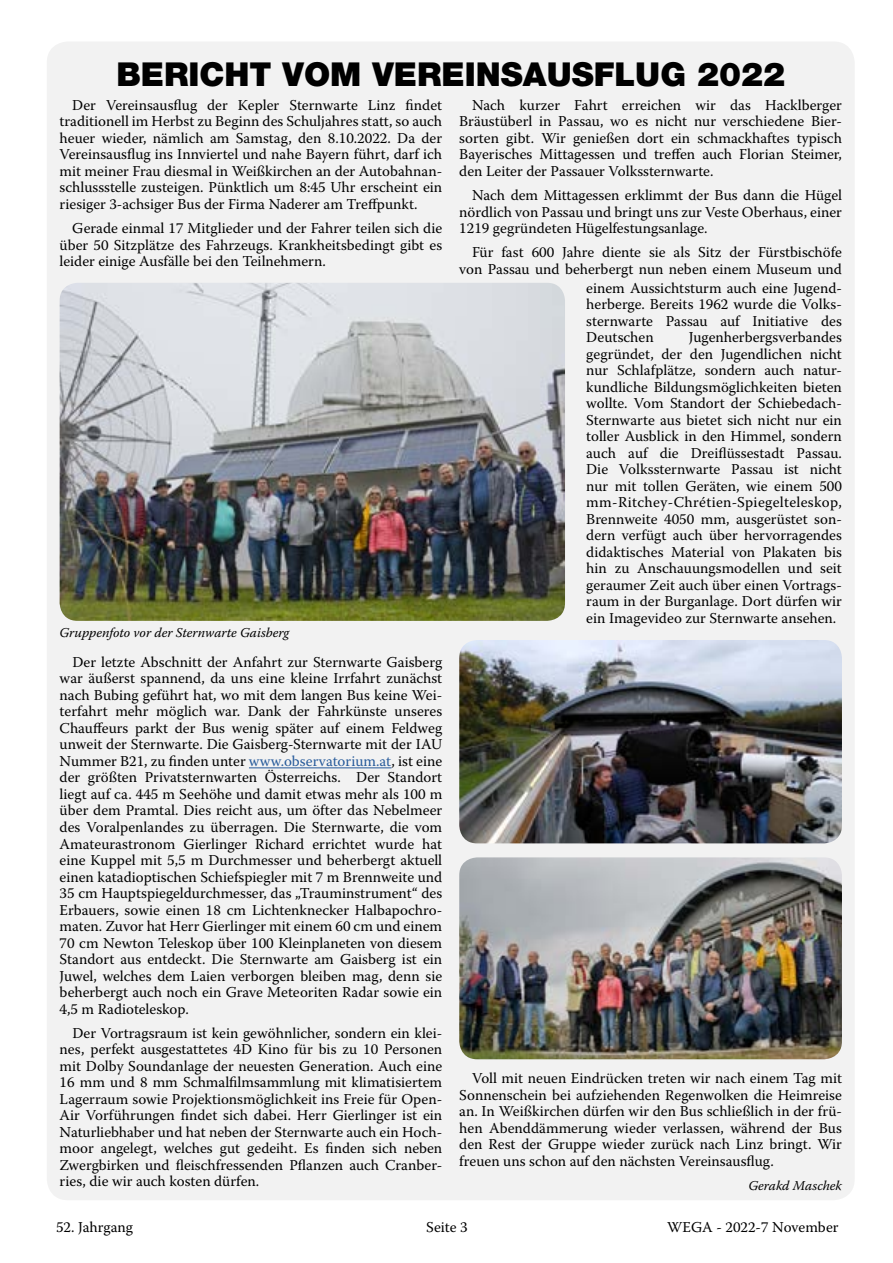
<style>
.page{position:relative;width:893px;height:1263px;background:#fff}
.page>*{position:absolute;margin:0;border:0;box-sizing:border-box;transform-origin:0 0}
.t1{font:900 33px "Helvetica Neue";color:#000}
.t2{font:15px/16.5px "Warnock Pro";color:#000;text-align:justify}
.t3{font:italic 13.5px "Warnock Pro";color:#000}
.s1{color:#275b9b}
</style>
<div class="page">
<div style="left:47px;top:41px;width:808px;height:1159px;background:#f2f2f2;border-radius:21px"></div>
<img style="left:60px;top:283px;width:505px;height:338px">
<img style="left:459px;top:857px;width:383px;height:202px">
<hr style="left:249px;top:767px;width:142px;height:1px;background:#275b9b">
<img style="left:459px;top:640px;width:383px;height:203px">
<h1 class="t1" style="left:116px;top:54px;width:670px">BERICHT VOM VEREINSAUSFLUG 2022</h1>
<p class="t2" style="left:60px;top:96px;width:384px;text-indent:13px">Der Vereinsausflug der Kepler Sternwarte Linz findet traditionell im Herbst zu Beginn des Schuljahres statt, so auch heuer wieder, nämlich am Samstag, den 8.10.2022. Da der Vereinsausflug ins Innviertel und nahe Bayern führt, darf ich mit meiner Frau diesmal in Weißkirchen an der Autobahnan&shy;schlussstelle zusteigen. Pünktlich um 8:45 Uhr erscheint ein riesiger 3-achsiger Bus der Firma Naderer am Treffpunkt.</p>
<p class="t2" style="left:60px;top:220px;width:384px;text-indent:13px">Gerade einmal 17 Mitglieder und der Fahrer teilen sich die über 50 Sitzplätze des Fahrzeugs. Krankheitsbedingt gibt es leider einige Ausfälle bei den Teilnehmern.</p>
<p class="t3" style="left:60px;top:625px;width:231px">Gruppenfoto vor der Sternwarte Gaisberg</p>
<p class="t2" style="left:60px;top:653px;width:384px;text-indent:13px">Der letzte Abschnitt der Anfahrt zur Sternwarte Gaisberg war äußerst spannend, da uns eine kleine Irrfahrt zunächst nach Bubing geführt hat, wo mit dem langen Bus keine Wei&shy;terfahrt mehr möglich war. Dank der Fahrkünste unseres Chauffeurs parkt der Bus wenig später auf einem Feldweg unweit der Sternwarte. Die Gaisberg-Sternwarte mit der IAU Nummer B21, zu finden unter <span class="s1">www.observatorium.at</span>, ist eine der größten Privatsternwarten Österreichs. Der Standort liegt auf ca. 445 m Seehöhe und damit etwas mehr als 100 m über dem Pramtal. Dies reicht aus, um öfter das Nebelmeer des Voralpenlandes zu überragen. Die Sternwarte, die vom Amateurastronom Gierlinger Richard errichtet wurde hat eine Kuppel mit 5,5 m Durchmesser und beherbergt aktuell einen katadioptischen Schiefspiegler mit 7 m Brennweite und 35 cm Hauptspiegeldurchmesser, das „Trauminstrument“ des Erbauers, sowie einen 18 cm Lichtenknecker Halbapochro&shy;maten. Zuvor hat Herr Gierlinger mit einem 60 cm und einem 70 cm Newton Teleskop über 100 Kleinplaneten von diesem Standort aus entdeckt. Die Sternwarte am Gaisberg ist ein Juwel, welches dem Laien verborgen bleiben mag, denn sie beherbergt auch noch ein Grave Meteoriten Radar sowie ein 4,5 m Radioteleskop.</p>
<p class="t2" style="left:60px;top:1024px;width:384px;text-indent:13px">Der Vortragsraum ist kein gewöhnlicher, sondern ein klei&shy;nes, perfekt ausgestattetes 4D Kino für bis zu 10 Personen mit Dolby Soundanlage der neuesten Generation. Auch eine 16 mm und 8 mm Schmalfilmsammlung mit klimatisiertem Lagerraum sowie Projektionsmöglichkeit ins Freie für Open-Air Vorführungen findet sich dabei. Herr Gierlinger ist ein Naturliebhaber und hat neben der Sternwarte auch ein Hoch&shy;moor angelegt, welches gut gedeiht. Es finden sich neben Zwergbirken und fleischfressenden Pflanzen auch Cranber&shy;ries, die wir auch kosten dürfen.</p>
<p class="t2" style="left:459px;top:96px;width:384px;text-indent:13px">Nach kurzer Fahrt erreichen wir das Hacklberger Bräustüberl in Passau, wo es nicht nur verschiedene Bier&shy;sorten gibt. Wir genießen dort ein schmackhaftes typisch Bayerisches Mittagessen und treffen auch Florian Steimer, den Leiter der Passauer Volkssternwarte.</p>
<p class="t2" style="left:459px;top:187px;width:384px;text-indent:13px">Nach dem Mittagessen erklimmt der Bus dann die Hügel nördlich von Passau und bringt uns zur Veste Oberhaus, einer 1219 gegründeten Hügelfestungsanlage.</p>
<p class="t2" style="left:459px;top:244px;width:384px;text-align:right">Für fast 600 Jahre diente sie als Sitz der Fürstbischöfe von Passau und beherbergt nun neben einem Museum und</p>
<p class="t2" style="left:586px;top:279px;width:257px">einem Aussichtsturm auch eine Jugend&shy;herberge. Bereits 1962 wurde die Volks&shy;sternwarte Passau auf Initiative des Deutschen</p>
<p class="t2" style="left:586px;top:329px;width:257px;text-indent:103px">Jugenherbergsverbandes gegründet, der den Jugendlichen nicht nur Schlafplätze, sondern auch natur&shy;kundliche Bildungsmöglichkeiten bieten wollte. Vom Standort der Schiebedach-Sternwarte aus bietet sich nicht nur ein toller Ausblick in den Himmel, sondern auch auf die Dreiflüssestadt Passau.<br>Die Volkssternwarte Passau ist nicht nur mit tollen Geräten, wie einem 500 mm-Ritchey-Chrétien-Spiegelteleskop, Brennweite 4050 mm, ausgerüstet son&shy;dern verfügt auch über hervorragendes didaktisches Material von Plakaten bis hin zu Anschauungsmodellen und seit geraumer Zeit auch über einen Vortrags&shy;raum in der Burganlage. Dort dürfen wir ein Imagevideo zur Sternwarte ansehen.</p>
<p class="t2" style="left:459px;top:1069px;width:384px;text-indent:13px">Voll mit neuen Eindrücken treten wir nach einem Tag mit Sonnenschein bei aufziehenden Regenwolken die Heimreise an. In Weißkirchen dürfen wir den Bus schließlich in der frü&shy;hen Abenddämmerung wieder verlassen, während der Bus den Rest der Gruppe wieder zurück nach Linz bringt. Wir freuen uns schon auf den nächsten Vereinsausflug.</p>
<p class="t3" style="left:748px;top:1177px;width:95px">Gerakd Maschek</p>
<p class="t2" style="left:56px;top:1218px;width:78px">52. Jahrgang</p>
<p class="t2" style="left:426px;top:1218px;width:43px">Seite 3</p>
<p class="t2" style="left:667px;top:1218px;width:173px">WEGA - 2022-7 November</p>
</div>
